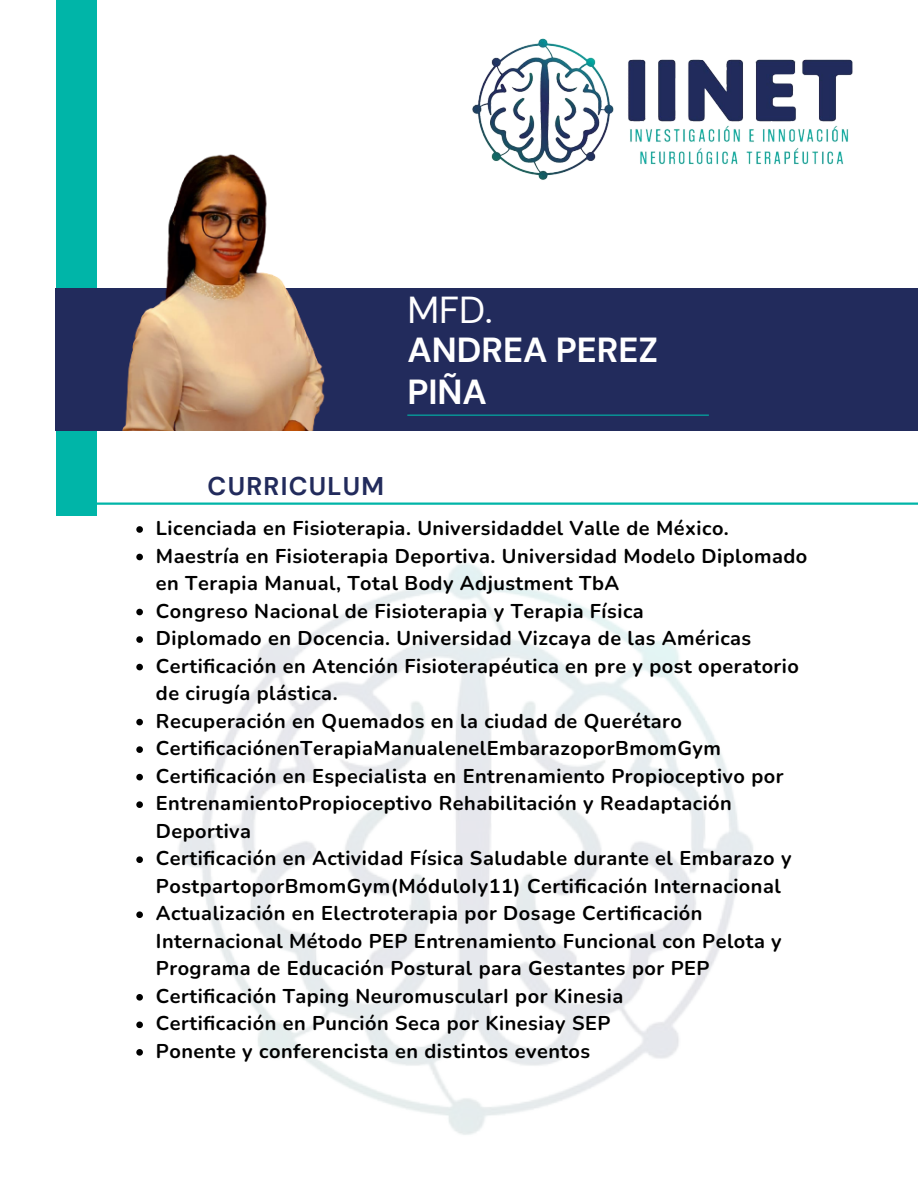
<style>
.page{position:relative;width:918px;height:1188px;background:#fff}
.page>*{position:absolute;margin:0;border:0;box-sizing:border-box;transform-origin:0 0}
.t1{font:37.5px "DM Sans";color:#fff}
.t2{font:700 34.65px/42.3px "DM Sans";color:#fff}
.t3{font:700 25.5px "DM Sans";letter-spacing:.05em;color:#222b5c}
.t4{font:700 19.95px/27.5px "Nunito";letter-spacing:.025em;color:#000}
</style>
<div class="page">
<div style="left:56px;top:0;width:41px;height:516px;background:#00b5a8"></div>
<div style="left:55px;top:288px;width:863px;height:143px;background:#222b5c"></div>
<hr style="left:407px;top:415px;width:302px;height:1px;background:#00b5a8">
<img style="left:138px;top:553px;width:615px;height:582px">
<hr style="left:76px;top:503px;width:842px;height:2px;background:#00b5a8">
<img style="left:472px;top:38px;width:381px;height:142px">
<img style="left:122px;top:154px;width:203px;height:277px">
<svg style="left:136px;top:526px;width:7px;height:7px"></svg>
<svg style="left:136px;top:554px;width:7px;height:6px"></svg>
<svg style="left:136px;top:609px;width:7px;height:6px"></svg>
<svg style="left:136px;top:636px;width:7px;height:7px"></svg>
<svg style="left:136px;top:664px;width:7px;height:6px"></svg>
<svg style="left:136px;top:719px;width:7px;height:6px"></svg>
<svg style="left:136px;top:746px;width:7px;height:7px"></svg>
<svg style="left:136px;top:774px;width:7px;height:6px"></svg>
<svg style="left:136px;top:801px;width:7px;height:7px"></svg>
<svg style="left:136px;top:856px;width:7px;height:7px"></svg>
<svg style="left:136px;top:911px;width:7px;height:7px"></svg>
<svg style="left:136px;top:994px;width:7px;height:7px"></svg>
<svg style="left:136px;top:1022px;width:7px;height:6px"></svg>
<svg style="left:136px;top:1049px;width:7px;height:7px"></svg>
<p class="t1" style="left:407px;top:286px;width:87px">MFD.</p>
<p class="t2" style="left:407px;top:329px;width:252px">ANDREA PEREZ<br>PIÑA</p>
<h1 class="t3" style="left:208px;top:470px;width:178px">CURRICULUM</h1>
<h3 class="t4" style="left:156px;top:515px;width:575px">Licenciada en Fisioterapia. Universidaddel Valle de México.</h3>
<p class="t4" style="left:156px;top:542px;width:653px">Maestría en Fisioterapia Deportiva. Universidad Modelo Diplomado en Terapia Manual, Total Body Adjustment TbA</p>
<p class="t4" style="left:156px;top:597px;width:489px">Congreso Nacional de Fisioterapia y Terapia Física</p>
<p class="t4" style="left:156px;top:625px;width:597px">Diplomado en Docencia. Universidad Vizcaya de las Américas</p>
<p class="t4" style="left:156px;top:652px;width:645px">Certificación en Atención Fisioterapéutica en pre y post operatorio de cirugía plástica.</p>
<p class="t4" style="left:156px;top:707px;width:528px">Recuperación en Quemados en la ciudad de Querétaro</p>
<p class="t4" style="left:156px;top:735px;width:567px">CertificaciónenTerapiaManualenelEmbarazoporBmomGym</p>
<p class="t4" style="left:156px;top:762px;width:629px">Certificación en Especialista en Entrenamiento Propioceptivo por</p>
<p class="t4" style="left:156px;top:790px;width:578px">EntrenamientoPropioceptivo Rehabilitación y Readaptación<br>Deportiva</p>
<p class="t4" style="left:156px;top:845px;width:637px">Certificación en Actividad Física Saludable durante el Embarazo y<br>PostpartoporBmomGym(MóduloIy11) Certificación Internacional</p>
<p class="t4" style="left:156px;top:900px;width:627px">Actualización en Electroterapia por Dosage Certificación<br>Internacional Método PEP Entrenamiento Funcional con Pelota y<br>Programa de Educación Postural para Gestantes por PEP</p>
<p class="t4" style="left:156px;top:983px;width:469px">Certificación Taping NeuromuscularI por Kinesia</p>
<p class="t4" style="left:156px;top:1010px;width:456px">Certificación en Punción Seca por Kinesiay SEP</p>
<p class="t4" style="left:156px;top:1038px;width:436px">Ponente y conferencista en distintos eventos</p>
</div>
